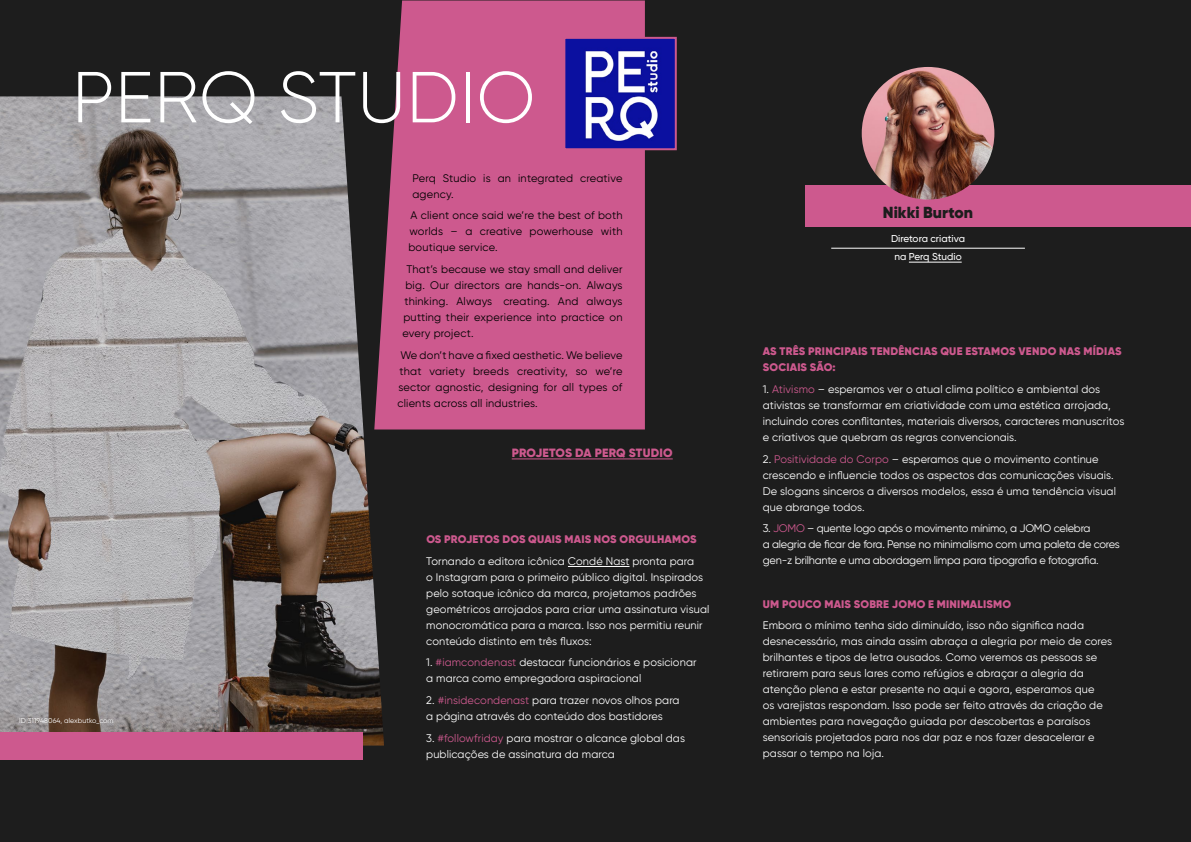
<style>
.page{position:relative;width:1191px;height:842px;background:#1d1d1d}
.page>*{position:absolute;margin:0;border:0;box-sizing:border-box;transform-origin:0 0}
.t1{font:300 72px "Gilroy";letter-spacing:.01em;color:#fff}
.t2{font:900 16px "Gilroy";color:#1d1d1d}
.t3{font:900 12px "Gilroy";letter-spacing:.02em;color:#cd598e}
.t4{font:11px/16px "Gilroy";letter-spacing:.01em;color:#fff}
.t5{font:11px/16px "Gilroy";letter-spacing:.02em;color:#000;text-align:justify}
.t6{font:11px/16px "Gilroy";letter-spacing:-.02em;color:#fff}
.t7{font:900 11px/16px "Gilroy";letter-spacing:.02em;color:#cd598e}
.t8{font:500 10px/18px "Gilroy";color:#fff;text-align:center}
.t9{font:7px "Gilroy";letter-spacing:.01em;color:#fff}
.s1{color:#cd598e}
</style>
<div class="page">
<div style="left:384px;top:1px;width:261px;height:428px;background:#cd598e"></div>
<img style="left:0;top:96px;width:384px;height:649px">
<hr style="left:568px;top:566px;width:61px;height:1px;background:#fff">
<hr style="left:512px;top:459px;width:161px;height:1px;background:#cd598e">
<div style="left:0;top:732px;width:363px;height:27px;background:#cd598e"></div>
<div style="left:805px;top:185px;width:386px;height:41px;background:#cd598e"></div>
<img style="left:861px;top:67px;width:133px;height:133px;border-radius:66px">
<hr style="left:909px;top:262px;width:52px;height:1px;background:#fff">
<hr style="left:831px;top:248px;width:194px;height:1px;background:#fff">
<img style="left:566px;top:40px;width:108px;height:107px">
<div style="left:563px;top:37px;width:114px;height:113px;border:2px solid #cd598e"></div>
<h1 class="t1" style="left:72px;top:53px;width:465px">PERQ STUDIO</h1>
<p class="t9" style="left:19px;top:716px;width:96px">ID 311948064, alexbutko_com</p>
<p class="t5" style="left:412px;top:170px;width:212px">Perq Studio is an integrated creative agency.</p>
<p class="t5" style="left:408px;top:207px;width:216px">A client once said we’re the best of both worlds – a creative powerhouse with boutique service.</p>
<p class="t5" style="left:402px;top:261px;width:222px;text-indent:4px">That’s because we stay small and deliver big. Our directors are hands-on. Always thinking. Always creating. And always putting their experience into practice on every project.</p>
<p class="t5" style="left:397px;top:347px;width:227px">We don’t have a fixed aesthetic. We believe that variety breeds creativity, so we’re sector agnostic, designing for all types of clients across all industries.</p>
<p class="t7" style="left:763px;top:343px;width:360px">AS TRÊS PRINCIPAIS TENDÊNCIAS QUE ESTAMOS VENDO NAS MÍDIAS<br>SOCIAIS SÃO:</p>
<h2 class="t2" style="left:883px;top:203px;width:92px">Nikki Burton</h2>
<p class="t8" style="left:891px;top:230px;width:75px">Diretora criativa na Perq Studio</p>
<p class="t4" style="left:763px;top:381px;width:363px">1. <span class="s1">Ativismo</span> – esperamos ver o atual clima político e ambiental dos ativistas se transformar em criatividade com uma estética arrojada, incluindo cores conflitantes, materiais diversos, caracteres manuscritos e criativos que quebram as regras convencionais.</p>
<p class="t4" style="left:763px;top:451px;width:355px">2. <span class="s1">Positividade do Corpo</span> – esperamos que o movimento continue crescendo e influencie todos os aspectos das comunicações visuais.<br>De slogans sinceros a diversos modelos, essa é uma tendência visual que abrange todos.</p>
<p class="t6" style="left:763px;top:520px;width:358px">3. <span class="s1">JOMO</span> – quente logo após o movimento mínimo, a JOMO celebra<br>a alegria de ficar de fora. Pense no minimalismo com uma paleta de cores gen-z brilhante e uma abordagem limpa para tipografia e fotografia.</p>
<p class="t7" style="left:763px;top:596px;width:250px">UM POUCO MAIS SOBRE JOMO E MINIMALISMO</p>
<p class="t4" style="left:763px;top:617px;width:351px">Embora o mínimo tenha sido diminuído, isso não significa nada desnecessário, mas ainda assim abraça a alegria por meio de cores brilhantes e tipos de letra ousados. Como veremos as pessoas se retirarem para seus lares como refúgios e abraçar a alegria da atenção plena e estar presente no aqui e agora, esperamos que<br>os varejistas respondam. Isso pode ser feito através da criação de ambientes para navegação guiada por descobertas e paraísos sensoriais projetados para nos dar paz e nos fazer desacelerar e passar o tempo na loja.</p>
<p class="t3" style="left:512px;top:445px;width:162px">PROJETOS DA PERQ STUDIO</p>
<p class="t7" style="left:426px;top:531px;width:272px">OS PROJETOS DOS QUAIS MAIS NOS ORGULHAMOS</p>
<p class="t4" style="left:426px;top:553px;width:284px">Tornando a editora icônica Condé Nast pronta para<br>o Instagram para o primeiro público digital. Inspirados pelo sotaque icônico da marca, projetamos padrões geométricos arrojados para criar uma assinatura visual monocromática para a marca. Isso nos permitiu reunir conteúdo distinto em três fluxos:</p>
<p class="t4" style="left:426px;top:654px;width:272px">1. <span class="s1">#iamcondenast</span> destacar funcionários e posicionar a marca como empregadora aspiracional</p>
<p class="t4" style="left:426px;top:692px;width:255px">2. <span class="s1">#insidecondenast</span> para trazer novos olhos para a página através do conteúdo dos bastidores</p>
<p class="t4" style="left:426px;top:730px;width:260px">3. <span class="s1">#followfriday</span> para mostrar o alcance global das publicações de assinatura da marca</p>
</div>
